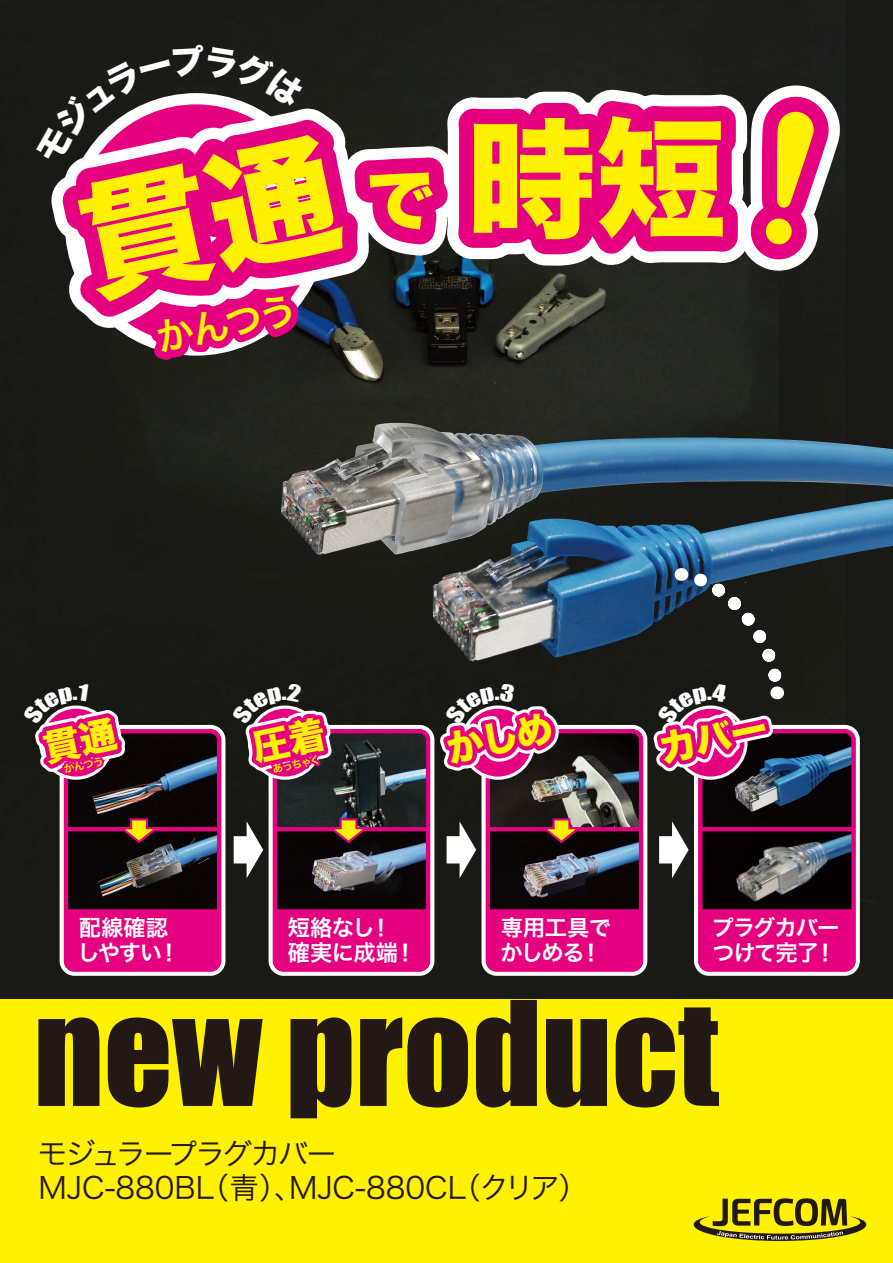
<style>
.page{position:relative;width:893px;height:1263px;background:#fff}
.page>*{position:absolute;margin:0;border:0;box-sizing:border-box;transform-origin:0 0}
.t1{font:130.35px "Hira Kaku Std W8";color:#fff100}
.t2{font:37.65px "Hira Kaku Pro W6";color:#fff100}
.t3{font:30px/34.5px "Hira Kaku Pro W3";letter-spacing:-.025em;color:#221815}
.t4{font:22.35px/25.5px "Hira Kaku Pro W6";letter-spacing:-.045em;color:#fff}
.t5{font:22.35px/25.5px "Hira Kaku Pro W6";letter-spacing:-.02em;color:#fff}
.t6{font:10.65px "Hira Kaku Pro W6";color:#fff100}
.s1{font-size:69.3px}
</style>
<div class="page">
<img style="left:0;top:0;width:893px;height:1000px">
<svg style="left:704px;top:51px;width:172px;height:255px"></svg>
<svg style="left:403px;top:55px;width:378px;height:271px"></svg>
<svg style="left:450px;top:88px;width:80px;height:184px"></svg>
<svg style="left:530px;top:81px;width:223px;height:207px"></svg>
<svg style="left:234px;top:821px;width:29px;height:57px"></svg>
<div style="left:0;top:89px;width:361px;height:275px;background:#191a15"></div>
<svg style="left:30px;top:69px;width:420px;height:285px"></svg>
<svg style="left:9px;top:121px;width:129px;height:216px"></svg>
<svg style="left:128px;top:100px;width:250px;height:219px"></svg>
<svg style="left:138px;top:304px;width:173px;height:196px"></svg>
<div style="left:60px;top:725px;width:165px;height:251px;border:13px solid #fff;border-radius:9px"></div>
<img style="left:69px;top:734px;width:147px;height:175px">
<div style="left:64px;top:729px;width:157px;height:242px;border:4px solid #e4007f;border-radius:9px"></div>
<hr style="left:66px;top:827px;width:153px;height:4px;background:#e4007f">
<svg style="left:113px;top:816px;width:52px;height:30px"></svg>
<div style="left:66px;top:909px;width:153px;height:60px;background:#e4007f"></div>
<div style="left:269px;top:725px;width:165px;height:251px;border:13px solid #fff;border-radius:9px"></div>
<img style="left:278px;top:734px;width:147px;height:175px">
<div style="left:273px;top:729px;width:157px;height:242px;border:4px solid #e4007f;border-radius:9px"></div>
<hr style="left:275px;top:827px;width:153px;height:4px;background:#e4007f">
<svg style="left:322px;top:816px;width:53px;height:30px"></svg>
<div style="left:275px;top:909px;width:153px;height:60px;background:#e4007f"></div>
<svg style="left:447px;top:821px;width:29px;height:57px"></svg>
<div style="left:481px;top:725px;width:166px;height:251px;border:13px solid #fff;border-radius:9px"></div>
<img style="left:491px;top:734px;width:147px;height:175px">
<div style="left:486px;top:729px;width:157px;height:242px;border:4px solid #e4007f;border-radius:9px"></div>
<hr style="left:488px;top:827px;width:153px;height:4px;background:#e4007f">
<svg style="left:535px;top:816px;width:53px;height:30px"></svg>
<div style="left:488px;top:909px;width:153px;height:60px;background:#e4007f"></div>
<svg style="left:659px;top:821px;width:30px;height:57px"></svg>
<div style="left:694px;top:725px;width:166px;height:251px;border:13px solid #fff;border-radius:9px"></div>
<img style="left:703px;top:734px;width:148px;height:175px">
<div style="left:703px;top:909px;width:148px;height:57px;background:#e4007f"></div>
<div style="left:698px;top:729px;width:158px;height:242px;border:4px solid #e4007f;border-radius:9px"></div>
<hr style="left:700px;top:827px;width:153px;height:4px;background:#e4007f">
<div style="left:0;top:1000px;width:893px;height:263px;background:#fff100"></div>
<svg style="left:38px;top:1017px;width:61px;height:89px"></svg>
<svg style="left:108px;top:1017px;width:155px;height:90px"></svg>
<svg style="left:291px;top:1017px;width:60px;height:101px"></svg>
<svg style="left:360px;top:1017px;width:108px;height:90px"></svg>
<svg style="left:476px;top:1000px;width:61px;height:107px"></svg>
<svg style="left:546px;top:1019px;width:61px;height:88px"></svg>
<svg style="left:616px;top:1007px;width:103px;height:100px"></svg>
<svg style="left:694px;top:1198px;width:172px;height:43px"></svg>
<svg style="left:35px;top:45px;width:271px;height:119px"></svg>
<svg style="left:73px;top:129px;width:274px;height:175px"></svg>
<svg style="left:0;top:683px;width:148px;height:123px"></svg>
<svg style="left:232px;top:673px;width:112px;height:125px"></svg>
<img style="left:428px;top:589px;width:143px;height:193px">
<svg style="left:637px;top:563px;width:152px;height:222px"></svg>
<p class="t2" style="left:150px;top:305px;width:144px;rotate:-12deg">かんつう</p>
<h1 class="t1" style="left:365px;top:107px;width:362px"><span class="s1">で</span>時短</h1>
<p class="t6" style="left:62px;top:760px;width:42px;rotate:-12deg">かんつう</p>
<p class="t6" style="left:271px;top:760px;width:50px;rotate:-12deg">あっちゃく</p>
<p class="t4" style="left:77px;top:914px;width:104px">配線確認しやすい！</p>
<p class="t5" style="left:288px;top:914px;width:130px">短絡なし！確実に成端！</p>
<p class="t4" style="left:500px;top:914px;width:112px">専用工具でかしめる！</p>
<p class="t4" style="left:712px;top:914px;width:129px">プラグカバーつけて完了！</p>
<p class="t3" style="left:38px;top:1134px;width:552px">モジュラープラグカバー<br>MJC-880BL（青）、MJC-880CL（クリア）</p>
</div>
